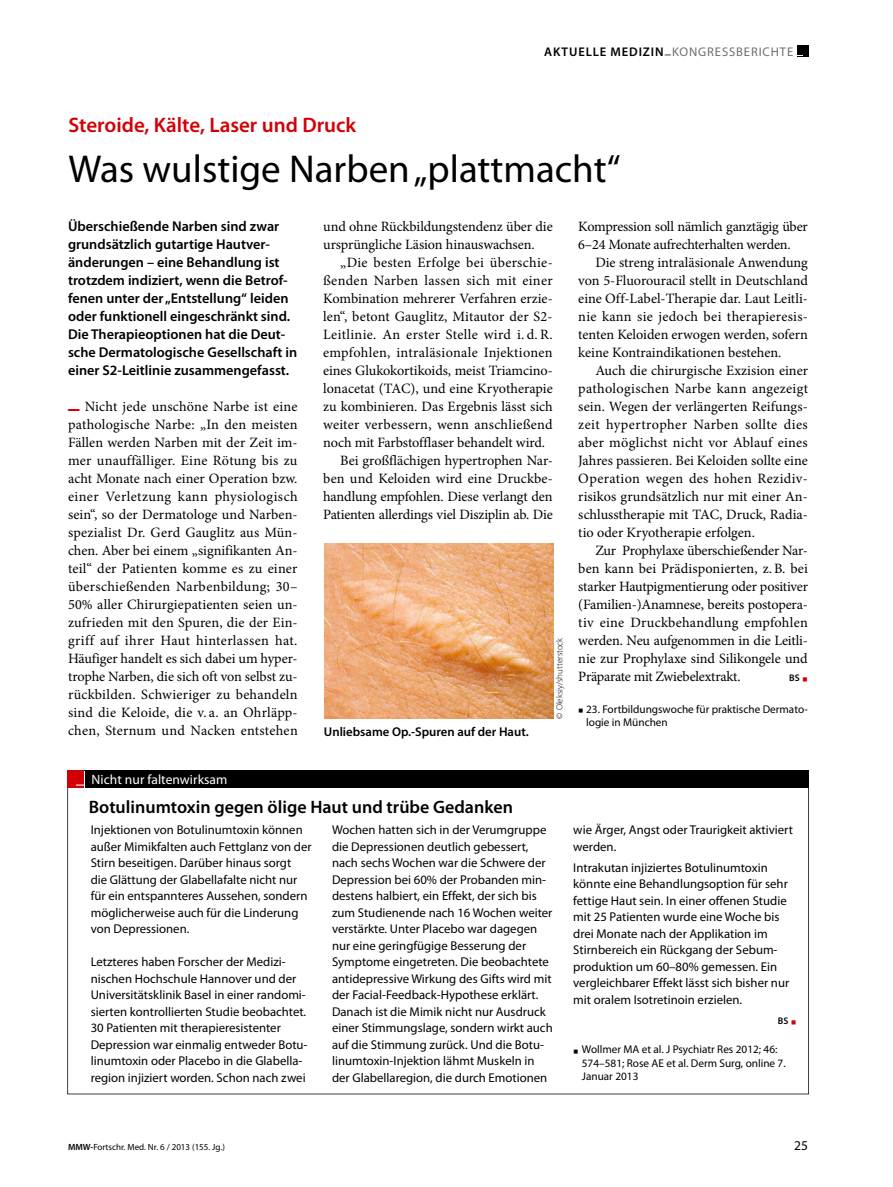
<style>
.page{position:relative;width:893px;height:1187px;background:#fff}
.page>*{position:absolute;margin:0;border:0;box-sizing:border-box;transform-origin:0 0}
.t1{font:40.2px "Myriad Pro";color:#d10007;scale:.57 1}
.t2{font:39px "Myriad Pro";color:#000}
.t3{font:600 21px "Myriad Pro";color:#d10007}
.t4{font:600 18px "Myriad Pro";color:#000}
.t5{font:14.25px/18px "Minion Pro";color:#000;text-align:justify}
.t6{font:600 14.25px/18px "Myriad Pro";color:#000}
.t7{font:14.25px "Minion Pro";letter-spacing:.025em;color:#000}
.t8{font:14.25px/18px "Minion Pro";letter-spacing:-.02em;color:#000}
.t9{font:14.25px "Minion Pro";letter-spacing:.02em;color:#000}
.t10{font:13.5px "Myriad Pro";letter-spacing:.005em;color:#fff}
.t11{font:13.5px "Myriad Pro";color:#000}
.t12{font:13.5px "The Sans";color:#fff;scale:1.2 1}
.t13{font:12.75px/16.5px "Myriad Pro";color:#000}
.t14{font:600 12.75px "Myriad Pro";color:#000}
.t15{font:12.6px "Myriad Pro";letter-spacing:.07em;color:#6e6e6e}
.t16{font:11.25px/13.5px "Myriad Pro";color:#000}
.t17{font:9.6px "Myriad Pro Semibold SC800";color:#000}
.t18{font:9px "Myriad Pro";color:#000}
.t19{font:300 9px "Myriad Pro";color:#000}
.s1{font-weight:600;color:#000}
.s2{font-family:"Minion Pro";font-size:14.25px;color:#d10007}
.s3{font-family:"Minion Pro";font-size:13.5px}
.s4{font-weight:600}
</style>
<div class="page">
<div style="left:797px;top:45px;width:11px;height:12px;background:#000"></div>
<svg style="left:67px;top:788px;width:742px;height:306px"></svg>
<div style="left:67px;top:770px;width:17px;height:18px;background:#d10007"></div>
<div style="left:84px;top:770px;width:725px;height:18px;background:#000"></div>
<svg style="left:84px;top:771px;width:1px;height:18px"></svg>
<img style="left:324px;top:543px;width:230px;height:175px">
<p class="t15" style="left:544px;top:44px;width:250px"><span class="s1">AKTUELLE MEDIZIN</span><sub>–</sub>KONGRESSBERICHTE</p>
<h3 class="t3" style="left:68px;top:111px;width:289px">Steroide, Kälte, Laser und Druck</h3>
<h2 class="t2" style="left:68px;top:145px;width:554px">Was wulstige Narben „plattmacht“</h2>
<p class="t6" style="left:68px;top:217px;width:231px">Überschießende Narben sind zwar grundsätzlich gutartige Hautver&shy;änderungen – eine Behandlung ist trotzdem indiziert, wenn die Betrof&shy;fenen unter der „Entstellung“ leiden oder funktionell eingeschränkt sind.<br>Die Therapieoptionen hat die Deut&shy;sche Dermatologische Gesellschaft in einer S2-Leitlinie zusammengefasst.</p>
<h1 class="t1" style="left:68px;top:368px;width:22px">_</h1>
<p class="t8" style="left:578px;top:217px;width:231px">Kompression soll nämlich ganztägig über<br>6–24 Monate aufrechterhalten werden.</p>
<p class="t5" style="left:578px;top:253px;width:231px;text-indent:17px">Die streng intraläsionale Anwendung von 5-Fluorouracil stellt in Deutschland eine Off-Label-Therapie dar. Laut Leitli&shy;nie kann sie jedoch bei therapieresis&shy;tenten Keloiden erwogen werden, sofern keine Kontraindikationen bestehen.</p>
<p class="t5" style="left:578px;top:361px;width:231px;text-indent:17px">Auch die chirurgische Exzision einer pathologischen Narbe kann angezeigt sein. Wegen der verlängerten Reifungs&shy;zeit hypertropher Narben sollte dies aber möglichst nicht vor Ablauf eines Jahres passieren. Bei Keloiden sollte eine Operation wegen des hohen Rezidiv&shy;risikos grundsätzlich nur mit einer An&shy;schlusstherapie mit TAC, Druck, Radia&shy;tio oder Kryotherapie erfolgen.</p>
<p class="t5" style="left:578px;top:541px;width:231px;text-indent:17px">Zur Prophylaxe überschießender Nar&shy;ben kann bei Prädisponierten, z.B. bei starker Hautpigmentierung oder positiver (Familien-)Anamnese, bereits postopera&shy;tiv eine Druckbehandlung empfohlen werden. Neu aufgenommen in die Leitli&shy;nie zur Prophylaxe sind Silikongele und Präparate mit Zwiebelextrakt.</p>
<p class="t5" style="left:323px;top:217px;width:231px">und ohne Rückbildungstendenz über die ursprüngliche Läsion hinauswachsen.</p>
<p class="t9" style="left:340px;top:253px;width:214px">„Die besten Erfolge bei überschie-</p>
<p class="t7" style="left:323px;top:271px;width:231px">ßenden Narben lassen sich mit einer</p>
<p class="t5" style="left:323px;top:289px;width:231px">Kombination mehrerer Verfahren erzie-</p>
<p class="t5" style="left:323px;top:307px;width:231px">len“, betont Gauglitz, Mitautor der S2-</p>
<p class="t7" style="left:323px;top:325px;width:231px">Leitlinie. An erster Stelle wird i. d. R.</p>
<p class="t7" style="left:323px;top:343px;width:231px">empfohlen, intraläsionale Injektionen</p>
<p class="t5" style="left:323px;top:361px;width:231px">eines Glukokortikoids, meist Triamcino-</p>
<p class="t5" style="left:323px;top:379px;width:231px">lonacetat (TAC), und eine Kryotherapie</p>
<p class="t5" style="left:323px;top:397px;width:231px">zu kombinieren. Das Ergebnis lässt sich</p>
<p class="t9" style="left:323px;top:415px;width:231px">weiter verbessern, wenn anschließend</p>
<p class="t5" style="left:323px;top:433px;width:223px">noch mit Farbstofflaser behandelt wird.</p>
<p class="t5" style="left:340px;top:451px;width:214px">Bei großflächigen hypertrophen Nar-</p>
<p class="t5" style="left:323px;top:469px;width:231px">ben und Keloiden wird eine Druckbe-</p>
<p class="t5" style="left:323px;top:487px;width:231px">handlung empfohlen. Diese verlangt den</p>
<p class="t5" style="left:323px;top:505px;width:231px">Patienten allerdings viel Disziplin ab. Die</p>
<p class="t5" style="left:68px;top:397px;width:231px;text-indent:17px">Nicht jede unschöne Narbe ist eine pathologische Narbe: „In den meisten Fällen werden Narben mit der Zeit im&shy;mer unauffälliger. Eine Rötung bis zu acht Monate nach einer Operation bzw. einer Verletzung kann physiologisch sein“, so der Dermatologe und Narben&shy;spezialist Dr. Gerd Gauglitz aus Mün&shy;chen. Aber bei einem „signifikanten An&shy;teil“ der Patienten komme es zu einer überschießenden Narbenbildung; 30– 50% aller Chirurgiepatienten seien un&shy;zufrieden mit den Spuren, die der Ein&shy;griff auf ihrer Haut hinterlassen hat.<br>Häufiger handelt es sich dabei um hyper&shy;trophe Narben, die sich oft von selbst zu&shy;rückbilden. Schwieriger zu behandeln sind die Keloide, die v. a. an Ohrläpp&shy;chen, Sternum und Nacken entstehen</p>
<p class="t19" style="left:554px;top:718px;width:82px;rotate:-90deg">© Oleksiy/shutterstock</p>
<p class="t17" style="left:789px;top:672px;width:20px">BS <span class="s2">■</span></p>
<p class="t16" style="left:586px;top:702px;width:223px;text-indent:-8px"><span class="s3">■</span> 23. Fortbildungswoche für praktische Dermato&shy;logie in München</p>
<p class="t14" style="left:324px;top:723px;width:206px">Unliebsame Op.-Spuren auf der Haut.</p>
<p class="t12" style="left:76px;top:775px;width:8px">–</p>
<p class="t10" style="left:92px;top:771px;width:137px">Nicht nur faltenwirksam</p>
<p class="t4" style="left:89px;top:795px;width:426px">Botulinumtoxin gegen ölige Haut und trübe Gedanken</p>
<p class="t13" style="left:91px;top:821px;width:222px">Injektionen von Botulinumtoxin können außer Mimikfalten auch Fettglanz von der Stirn beseitigen. Darüber hinaus sorgt<br>die Glättung der Glabellafalte nicht nur für ein entspannteres Aussehen, sondern möglicherweise auch für die Linderung von Depressionen.</p>
<p class="t13" style="left:91px;top:953px;width:218px">Letzteres haben Forscher der Medizi&shy;nischen Hochschule Hannover und der Universitätsklinik Basel in einer randomi&shy;sierten kontrollierten Studie beobachtet.<br>30 Patienten mit therapieresistenter Depression war einmalig entweder Botu&shy;linumtoxin oder Placebo in die Glabella&shy;region injiziert worden. Schon nach zwei</p>
<p class="t13" style="left:332px;top:821px;width:222px">Wochen hatten sich in der Verumgruppe die Depressionen deutlich gebessert, nach sechs Wochen war die Schwere der Depression bei 60% der Probanden min&shy;destens halbiert, ein Effekt, der sich bis zum Studienende nach 16 Wochen weiter verstärkte. Unter Placebo war dagegen nur eine geringfügige Besserung der Symptome eingetreten. Die beobachtete antidepressive Wirkung des Gifts wird mit der Facial-Feedback-Hypothese erklärt.<br>Danach ist die Mimik nicht nur Ausdruck einer Stimmungslage, sondern wirkt auch auf die Stimmung zurück. Und die Botu&shy;linumtoxin-Injektion lähmt Muskeln in der Glabellaregion, die durch Emotionen</p>
<p class="t13" style="left:573px;top:821px;width:221px">wie Ärger, Angst oder Traurigkeit aktiviert werden.</p>
<p class="t13" style="left:573px;top:858px;width:217px">Intrakutan injiziertes Botulinumtoxin könnte eine Behandlungsoption für sehr fettige Haut sein. In einer offenen Studie mit 25 Patienten wurde eine Woche bis drei Monate nach der Applikation im Stirnbereich ein Rückgang der Sebum&shy;produktion um 60–80% gemessen. Ein vergleichbarer Effekt lässt sich bisher nur mit oralem Isotretinoin erzielen.</p>
<p class="t17" style="left:778px;top:1015px;width:20px">BS <span class="s2">■</span></p>
<p class="t16" style="left:582px;top:1042px;width:205px;text-indent:-9px"><span class="s3">■</span> Wollmer MA et al. J Psychiatr Res 2012; 46:<br>574–581; Rose AE et al. Derm Surg, online 7.<br>Januar 2013</p>
<p class="t18" style="left:68px;top:1140px;width:158px"><span class="s4">MMW-</span>Fortschr. Med. Nr. 6 / 2013 (155. Jg.)</p>
<p class="t11" style="left:794px;top:1136px;width:15px">25</p>
</div>
